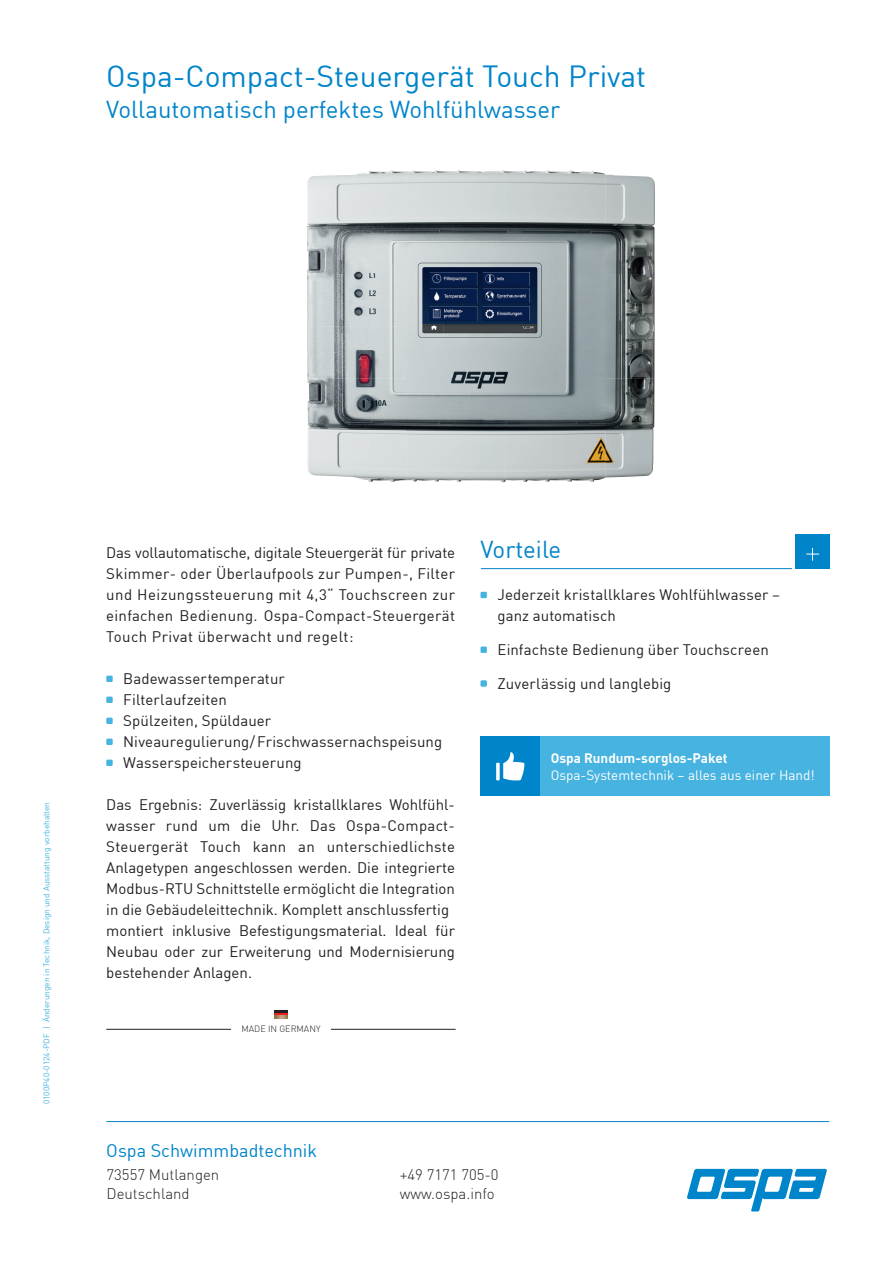
<style>
.page{position:relative;width:893px;height:1263px;background:#fff}
.page>*{position:absolute;margin:0;border:0;box-sizing:border-box;transform-origin:0 0}
.t1{font:30px "DIN";color:#0084ca}
.t2{font:24px "DIN";color:#0084ca}
.t3{font:18px "DIN";color:#0084ca}
.t4{font:15px/21px "DIN";color:#231f20}
.t5{font:300 15px/19.5px "DIN";color:#231f20}
.t6{font:13.5px "DIN";color:#fff}
.t7{font:700 13.5px "DIN";color:#fff}
.t8{font:300 9px "DIN";color:#231f20}
.t9{font:8.25px "DIN";color:#47b3e0}
</style>
<div class="page">
<div style="left:106px;top:676px;width:7px;height:6px;background:#47b3e0"></div>
<div style="left:106px;top:697px;width:7px;height:6px;background:#47b3e0"></div>
<div style="left:106px;top:718px;width:7px;height:6px;background:#47b3e0"></div>
<div style="left:106px;top:739px;width:7px;height:6px;background:#47b3e0"></div>
<div style="left:106px;top:760px;width:7px;height:6px;background:#47b3e0"></div>
<img style="left:307px;top:170px;width:298px;height:312px">
<img style="left:605px;top:174px;width:50px;height:304px">
<hr style="left:331px;top:1029px;width:125px;height:1px;background:#231f20">
<hr style="left:106px;top:1029px;width:125px;height:1px;background:#231f20">
<svg style="left:274px;top:1010px;width:14px;height:2px"></svg>
<hr style="left:274px;top:1012px;width:14px;height:3px;background:#ee1d23">
<svg style="left:274px;top:1015px;width:14px;height:3px"></svg>
<hr style="left:106px;top:1121px;width:723px;height:1px;background:#0084ca">
<svg style="left:687px;top:1169px;width:140px;height:42px"></svg>
<hr style="left:481px;top:568px;width:311px;height:1px;background:#0084ca">
<div style="left:796px;top:535px;width:34px;height:34px;background:#0084ca"></div>
<svg style="left:806px;top:548px;width:13px;height:13px"></svg>
<div style="left:480px;top:592px;width:7px;height:6px;background:#47b3e0"></div>
<div style="left:480px;top:646px;width:7px;height:7px;background:#47b3e0"></div>
<div style="left:480px;top:680px;width:7px;height:7px;background:#47b3e0"></div>
<div style="left:540px;top:736px;width:289px;height:60px;background:#47b3e0"></div>
<div style="left:480px;top:736px;width:60px;height:60px;background:#0084ca"></div>
<svg style="left:496px;top:752px;width:28px;height:28px"></svg>
<h1 class="t1" style="left:106px;top:58px;width:541px">Ospa-Compact-Steuergerät Touch Privat</h1>
<h2 class="t2" style="left:106px;top:94px;width:455px">Vollautomatisch perfektes Wohlfühlwasser</h2>
<p class="t9" style="left:41px;top:1104px;width:304px;rotate:-90deg">0100P40-0124-PDF | Änderungen in Technik, Design und Ausstattung vorbehalten</p>
<p class="t4" style="left:106px;top:542px;width:350px;text-align:justify">Das vollautomatische, digitale Steuergerät für private Skimmer- oder Überlaufpools zur Pumpen-, Filter und Heizungssteuerung mit 4,3“ Touchscreen zur einfachen Bedienung. Ospa-Compact-Steuergerät Touch Privat überwacht und regelt:</p>
<p class="t4" style="left:123px;top:668px;width:320px">Badewassertemperatur<br>Filterlaufzeiten<br>Spülzeiten, Spüldauer<br>Niveauregulierung/ Frischwassernachspeisung<br>Wasserspeichersteuerung</p>
<p class="t4" style="left:106px;top:794px;width:350px">Das Ergebnis: Zuverlässig kristallklares Wohlfühl&shy;wasser rund um die Uhr. Das Ospa-Compact-Steuergerät Touch kann an unterschiedlichste Anlagetypen angeschlossen werden. Die integrierte Modbus-RTU Schnittstelle ermöglicht die Integration in die Gebäudeleittechnik. Komplett anschlussfertig montiert inklusive Befestigungsmaterial. Ideal für Neubau oder zur Erweiterung und Modernisierung bestehender Anlagen.</p>
<p class="t8" style="left:241px;top:1023px;width:81px">MADE IN GERMANY</p>
<h2 class="t2" style="left:480px;top:534px;width:82px">Vorteile</h2>
<p class="t4" style="left:497px;top:584px;width:284px">Jederzeit kristallklares Wohlfühlwasser – ganz automatisch</p>
<p class="t4" style="left:497px;top:639px;width:273px">Einfachste Bedienung über Touchscreen</p>
<p class="t4" style="left:497px;top:672px;width:175px">Zuverlässig und langlebig</p>
<p class="t7" style="left:551px;top:750px;width:178px">Ospa Rund um-sorg los-Pa ket</p>
<p class="t6" style="left:551px;top:766px;width:266px">Ospa-Systemtechnik – alles aus einer Hand!</p>
<p class="t3" style="left:106px;top:1139px;width:212px">Ospa Schwimmbadtechnik</p>
<p class="t5" style="left:107px;top:1164px;width:114px">73557 Mutlangen<br>Deutschland</p>
<p class="t5" style="left:400px;top:1164px;width:100px">+49 7171 705-0 www.ospa.info</p>
</div>
